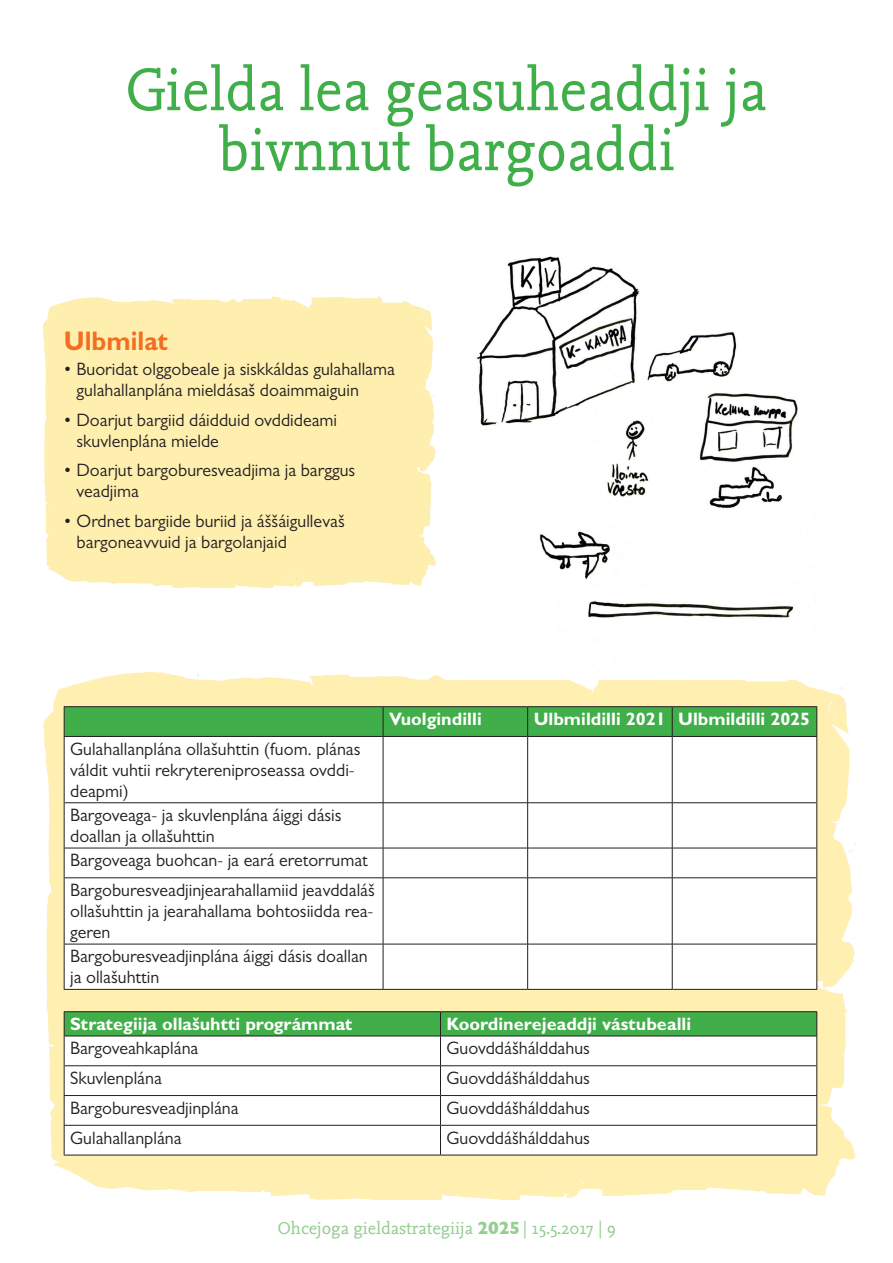
<style>
.page{position:relative;width:893px;height:1263px;background:#fff}
.page>*{position:absolute;margin:0;border:0;box-sizing:border-box;transform-origin:0 0}
.t1{font:63px/60px "Nexus Mix Pro";color:#40ae49;text-align:center;scale:.94 1}
.t2{font:700 27px "Gill Sans MT Pro";color:#f36e21;scale:.94 1}
.t3{font:18px/21px "Gill Sans MT Pro";color:#231f20}
.t4{font:700 18px "Gill Sans MT Pro";color:#fff}
.t5{font:18px "Nexus Mix Pro";color:#95ce90}
.s1{font-family:"Gill Sans";font-weight:700}
</style>
<div class="page">
<img style="left:43px;top:672px;width:813px;height:527px">
<div style="left:43px;top:296px;width:393px;height:291px;background:#ffefaf"></div>
<svg style="left:65px;top:737px;width:751px;height:252px"></svg>
<hr style="left:64px;top:737px;width:1px;height:66px;background:#231f20">
<hr style="left:816px;top:737px;width:1px;height:66px;background:#231f20">
<hr style="left:64px;top:803px;width:1px;height:45px;background:#231f20">
<hr style="left:816px;top:803px;width:1px;height:45px;background:#231f20">
<hr style="left:64px;top:848px;width:1px;height:30px;background:#231f20">
<hr style="left:816px;top:848px;width:1px;height:30px;background:#231f20">
<hr style="left:64px;top:878px;width:1px;height:66px;background:#231f20">
<hr style="left:816px;top:878px;width:1px;height:66px;background:#231f20">
<hr style="left:64px;top:944px;width:1px;height:45px;background:#231f20">
<hr style="left:816px;top:944px;width:1px;height:45px;background:#231f20">
<hr style="left:64px;top:989px;width:319px;height:1px;background:#231f20">
<hr style="left:383px;top:989px;width:145px;height:1px;background:#231f20">
<hr style="left:528px;top:989px;width:144px;height:1px;background:#231f20">
<hr style="left:672px;top:989px;width:145px;height:1px;background:#231f20">
<hr style="left:64px;top:736px;width:319px;height:1px;background:#231f20">
<hr style="left:383px;top:736px;width:145px;height:1px;background:#231f20">
<hr style="left:528px;top:736px;width:144px;height:1px;background:#231f20">
<hr style="left:672px;top:736px;width:145px;height:1px;background:#231f20">
<hr style="left:383px;top:737px;width:1px;height:65px;background:#231f20">
<hr style="left:527px;top:737px;width:1px;height:65px;background:#231f20">
<hr style="left:672px;top:737px;width:1px;height:65px;background:#231f20">
<hr style="left:65px;top:802px;width:318px;height:1px;background:#231f20">
<hr style="left:383px;top:802px;width:145px;height:1px;background:#231f20">
<hr style="left:383px;top:803px;width:1px;height:45px;background:#231f20">
<hr style="left:528px;top:802px;width:144px;height:1px;background:#231f20">
<hr style="left:527px;top:803px;width:1px;height:45px;background:#231f20">
<hr style="left:672px;top:802px;width:144px;height:1px;background:#231f20">
<hr style="left:672px;top:803px;width:1px;height:45px;background:#231f20">
<hr style="left:65px;top:848px;width:318px;height:1px;background:#231f20">
<hr style="left:383px;top:848px;width:145px;height:1px;background:#231f20">
<hr style="left:383px;top:848px;width:1px;height:30px;background:#231f20">
<hr style="left:528px;top:848px;width:144px;height:1px;background:#231f20">
<hr style="left:527px;top:848px;width:1px;height:30px;background:#231f20">
<hr style="left:672px;top:848px;width:144px;height:1px;background:#231f20">
<hr style="left:672px;top:848px;width:1px;height:30px;background:#231f20">
<hr style="left:65px;top:877px;width:318px;height:1px;background:#231f20">
<hr style="left:383px;top:877px;width:145px;height:1px;background:#231f20">
<hr style="left:383px;top:878px;width:1px;height:66px;background:#231f20">
<hr style="left:528px;top:877px;width:144px;height:1px;background:#231f20">
<hr style="left:527px;top:878px;width:1px;height:66px;background:#231f20">
<hr style="left:672px;top:877px;width:144px;height:1px;background:#231f20">
<hr style="left:672px;top:878px;width:1px;height:66px;background:#231f20">
<hr style="left:65px;top:944px;width:318px;height:1px;background:#231f20">
<hr style="left:383px;top:944px;width:145px;height:1px;background:#231f20">
<hr style="left:383px;top:944px;width:1px;height:45px;background:#231f20">
<hr style="left:528px;top:944px;width:144px;height:1px;background:#231f20">
<hr style="left:527px;top:944px;width:1px;height:45px;background:#231f20">
<hr style="left:672px;top:944px;width:144px;height:1px;background:#231f20">
<hr style="left:672px;top:944px;width:1px;height:45px;background:#231f20">
<hr style="left:64px;top:706px;width:319px;height:1px;background:#231f20">
<hr style="left:383px;top:706px;width:145px;height:1px;background:#231f20">
<hr style="left:528px;top:706px;width:144px;height:1px;background:#231f20">
<hr style="left:672px;top:706px;width:145px;height:1px;background:#231f20">
<div style="left:64px;top:707px;width:753px;height:29px;background:#40ae49"></div>
<hr style="left:64px;top:1155px;width:376px;height:1px;background:#231f20">
<hr style="left:440px;top:1155px;width:377px;height:1px;background:#231f20">
<hr style="left:64px;top:1011px;width:376px;height:1px;background:#231f20">
<hr style="left:440px;top:1011px;width:377px;height:1px;background:#231f20">
<svg style="left:64px;top:1012px;width:753px;height:143px"></svg>
<hr style="left:65px;top:1036px;width:375px;height:1px;background:#231f20">
<hr style="left:440px;top:1036px;width:376px;height:1px;background:#231f20">
<img style="left:446px;top:256px;width:383px;height:424px">
<h1 class="t1" style="left:125px;top:56px;width:684px">Gielda lea geasuheaddji ja bivnnut bargoaddi</h1>
<h2 class="t2" style="left:64px;top:324px;width:113px">Ulbmilat</h2>
<p class="t3" style="left:77px;top:358px;width:320px;text-indent:-13px">• Buoridat olggobeale ja siskkáldas gulahallama gulahallanplána mieldásaš doaimmaiguin</p>
<p class="t3" style="left:77px;top:409px;width:262px;text-indent:-13px">• Doarjut bargiid dáidduid ovddideami skuvlenplána mielde</p>
<p class="t3" style="left:77px;top:459px;width:280px;text-indent:-13px">• Doarjut bargoburesveadjima ja barggus veadjima</p>
<p class="t3" style="left:77px;top:510px;width:270px;text-indent:-13px">• Ordnet bargiide buriid ja áššáigullevaš bargoneavvuid ja bargolanjaid</p>
<p class="t4" style="left:389px;top:708px;width:94px">Vuolgindilli</p>
<p class="t4" style="left:534px;top:708px;width:278px">Ulbmildilli 2021 Ulbmildilli 2025</p>
<p class="t3" style="left:70px;top:738px;width:292px">Gulahallanplána ollašuhttin (fuom. plánas váldit vuhtii rekrytereniproseassa ovddi&shy;deapmi)</p>
<p class="t3" style="left:70px;top:804px;width:273px">Bargoveaga- ja skuvlenplána áiggi dásis doallan ja ollašuhttin</p>
<p class="t3" style="left:70px;top:845px;width:306px;line-height:29.7px">Bargoveaga buohcan- ja eará eretorrumat<br>Bargoburesveadjinjearahallamiid jeavddaláš</p>
<p class="t3" style="left:70px;top:900px;width:305px">ollašuhttin ja jearahallama bohtosiidda rea&shy;geren</p>
<p class="t3" style="left:70px;top:946px;width:299px">Bargoburesveadjinplána áiggi dásis doallan ja ollašuhttin</p>
<p class="t4" style="left:70px;top:1013px;width:284px">Strategiija ollašuhtti prográmmat</p>
<p class="t4" style="left:446px;top:1013px;width:246px">Koordinerejeaddji vástubealli</p>
<p class="t3" style="left:70px;top:1037px;width:130px">Bargoveahkaplána</p>
<p class="t3" style="left:446px;top:1037px;width:145px">Guovddášhálddahus</p>
<p class="t3" style="left:70px;top:1067px;width:93px">Skuvlenplána</p>
<p class="t3" style="left:446px;top:1067px;width:145px">Guovddášhálddahus</p>
<p class="t3" style="left:70px;top:1097px;width:170px">Bargoburesveadjinplána</p>
<p class="t3" style="left:446px;top:1097px;width:145px">Guovddášhálddahus</p>
<p class="t3" style="left:70px;top:1127px;width:113px">Gulahallanplána</p>
<p class="t3" style="left:446px;top:1127px;width:145px">Guovddášhálddahus</p>
<p class="t5" style="left:277px;top:1214px;width:340px">Ohcejoga gieldastrategiija <span class="s1">2025</span>| 15.5.2017 | 9</p>
</div>
